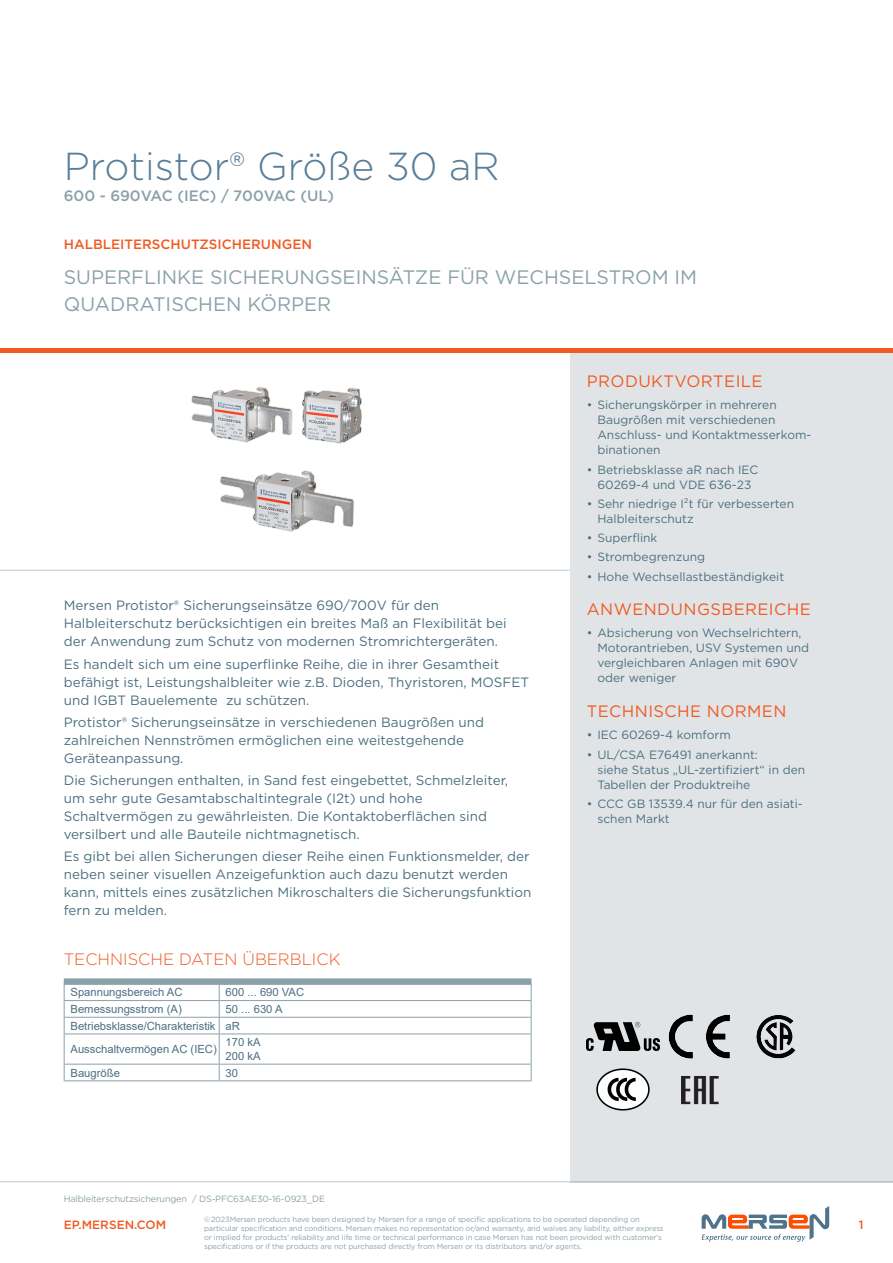
<style>
.page{position:relative;width:893px;height:1263px;background:#fff}
.page>*{position:absolute;margin:0;border:0;box-sizing:border-box;transform-origin:0 0}
.t1{font:300 39px "Gotham";color:#587d98}
.t2{font:19.5px/27px "Gotham";color:#8ba1a9}
.t3{font:16.5px "Gotham";letter-spacing:.025em;color:#f15a22}
.t4{font:300 16.5px "Gotham";color:#f15a22}
.t5{font:500 15px "Gotham";color:#8ba1a9}
.t6{font:13.5px/18px "Gotham";color:#4c7080}
.t7{font:500 13.5px "Gotham";color:#f15a22}
.t8{font:12px/15px "Gotham";color:#4c7080}
.t9{font:500 12px "Gotham";color:#f15a22}
.t10{font:11.25px/16.6px "Arial";color:#4c7080}
.t11{font:9px "Gotham";letter-spacing:-.015em;color:#8ba1a9}
.t12{font:7.5px/9px "Gotham";letter-spacing:-.015em;color:#8ba1a9}
</style>
<div class="page">
<hr style="left:0;top:1181px;width:893px;height:1px;background:#bec8cd">
<div style="left:570px;top:353px;width:323px;height:829px;background:#e1e4e7"></div>
<hr style="left:0;top:349px;width:893px;height:4px;background:#f15a22">
<hr style="left:0;top:570px;width:570px;height:1px;background:#bec8cd">
<svg style="left:702px;top:1206px;width:127px;height:36px"></svg>
<div style="left:64px;top:978px;width:467px;height:7px;background:#8ba1a9"></div>
<hr style="left:64px;top:1000px;width:155px;height:1px;background:#8ba1a9">
<hr style="left:219px;top:1000px;width:312px;height:1px;background:#8ba1a9">
<hr style="left:64px;top:1017px;width:155px;height:1px;background:#8ba1a9">
<svg style="left:64px;top:985px;width:1px;height:48px"></svg>
<hr style="left:219px;top:1017px;width:312px;height:1px;background:#8ba1a9">
<svg style="left:219px;top:985px;width:1px;height:48px"></svg>
<svg style="left:531px;top:984px;width:1px;height:49px"></svg>
<hr style="left:64px;top:1033px;width:155px;height:1px;background:#8ba1a9">
<hr style="left:64px;top:1034px;width:1px;height:30px;background:#8ba1a9">
<hr style="left:219px;top:1033px;width:312px;height:1px;background:#8ba1a9">
<hr style="left:219px;top:1034px;width:1px;height:30px;background:#8ba1a9">
<hr style="left:531px;top:1034px;width:1px;height:30px;background:#8ba1a9">
<hr style="left:64px;top:1064px;width:155px;height:1px;background:#8ba1a9">
<svg style="left:64px;top:1064px;width:1px;height:16px"></svg>
<hr style="left:64px;top:1080px;width:155px;height:1px;background:#8ba1a9">
<hr style="left:219px;top:1064px;width:312px;height:1px;background:#8ba1a9">
<svg style="left:219px;top:1064px;width:1px;height:16px"></svg>
<svg style="left:531px;top:1064px;width:1px;height:16px"></svg>
<hr style="left:219px;top:1080px;width:312px;height:1px;background:#8ba1a9">
<img style="left:191px;top:387px;width:170px;height:145px">
<img style="left:587px;top:1023px;width:72px;height:27px">
<img style="left:756px;top:1015px;width:40px;height:44px">
<img style="left:681px;top:1076px;width:38px;height:29px">
<img style="left:669px;top:1014px;width:61px;height:45px">
<img style="left:596px;top:1068px;width:54px;height:43px">
<h1 class="t1" style="left:64px;top:142px;width:438px">Protistor® Größe 30 aR</h1>
<p class="t5" style="left:64px;top:186px;width:272px">600 - 690VAC (IEC) / 700VAC (UL)</p>
<p class="t7" style="left:64px;top:235px;width:250px">HALBLEITERSCHUTZSICHERUNGEN</p>
<h2 class="t2" style="left:64px;top:263px;width:635px">SUPERFLINKE SICHERUNGSEINSÄTZE FÜR WECHSELSTROM IM<br>QUADRATISCHEN KÖRPER</h2>
<p class="t6" style="left:64px;top:596px;width:444px">Mersen Protistor® Sicherungseinsätze 690/700V für den<br>Halbleiterschutz berücksichtigen ein breites Maß an Flexibilität bei der Anwendung zum Schutz von modernen Stromrichtergeräten.</p>
<p class="t6" style="left:64px;top:655px;width:467px">Es handelt sich um eine superflinke Reihe, die in ihrer Gesamtheit befähigt ist, Leistungshalbleiter wie z.B. Dioden, Thyristoren, MOSFET und IGBT Bauelemente zu schützen.</p>
<p class="t6" style="left:64px;top:713px;width:422px">Protistor® Sicherungseinsätze in verschiedenen Baugrößen und zahlreichen Nennströmen ermöglichen eine weitestgehende<br>Geräteanpassung.</p>
<p class="t6" style="left:64px;top:771px;width:446px">Die Sicherungen enthalten, in Sand fest eingebettet, Schmelzleiter, um sehr gute Gesamtabschaltintegrale (I2t) und hohe Schaltvermögen zu gewährleisten. Die Kontaktoberflächen sind versilbert und alle Bauteile nichtmagnetisch.</p>
<p class="t6" style="left:64px;top:847px;width:469px">Es gibt bei allen Sicherungen dieser Reihe einen Funktionsmelder, der neben seiner visuellen Anzeigefunktion auch dazu benutzt werden kann, mittels eines zusätzlichen Mikroschalters die Sicherungsfunktion fern zu melden.</p>
<p class="t4" style="left:64px;top:948px;width:278px">TECHNISCHE DATEN ÜBERBLICK</p>
<p class="t10" style="left:71px;top:984px;width:113px">Spannungsbereich AC</p>
<p class="t10" style="left:226px;top:984px;width:80px">600 ... 690 VAC</p>
<p class="t10" style="left:71px;top:1001px;width:113px">Bemessungsstrom (A)</p>
<p class="t10" style="left:71px;top:1001px;width:213px;text-indent:155px">50 ... 630 A<br>Betriebsklasse/Charakteristik aR</p>
<p class="t10" style="left:71px;top:1041px;width:148px">Ausschaltvermögen AC (IEC)</p>
<p class="t10" style="left:226px;top:1035px;width:37px;line-height:13.5px">170 kA<br>200 kA</p>
<p class="t10" style="left:71px;top:1064px;width:51px">Baugröße</p>
<p class="t10" style="left:226px;top:1064px;width:14px">30</p>
<p class="t3" style="left:587px;top:371px;width:177px">PRODUKTVORTEILE</p>
<p class="t8" style="left:597px;top:397px;width:215px;text-indent:-11px">• Sicherungskörper in mehreren<br>Baugrößen mit verschiedenen<br>Anschluss- und Kontaktmesserkom&shy;binationen</p>
<p class="t8" style="left:587px;top:462px;width:173px;text-align:center">• Betriebsklasse aR nach IEC<br>60269-4 und VDE 636-23</p>
<p class="t8" style="left:597px;top:496px;width:198px;text-indent:-11px">• Sehr niedrige I²t für verbesserten<br>Halbleiterschutz</p>
<p class="t8" style="left:587px;top:530px;width:72px">• Superflink</p>
<p class="t8" style="left:587px;top:549px;width:120px">• Strombegrenzung</p>
<p class="t8" style="left:587px;top:569px;width:199px">• Hohe Wechsellastbeständigkeit</p>
<p class="t3" style="left:587px;top:599px;width:225px">ANWENDUNGSBEREICHE</p>
<p class="t8" style="left:597px;top:625px;width:213px;text-indent:-11px">• Absicherung von Wechselrichtern,<br>Motorantrieben, USV Systemen und vergleichbaren Anlagen mit 690V oder weniger</p>
<p class="t3" style="left:587px;top:701px;width:201px">TECHNISCHE NORMEN</p>
<p class="t8" style="left:587px;top:727px;width:145px">• IEC 60269-4 komform</p>
<p class="t8" style="left:597px;top:746px;width:209px;text-indent:-11px">• UL/CSA E76491 anerkannt:<br>siehe Status „UL-zertifiziert“ in den<br>Tabellen der Produktreihe</p>
<p class="t8" style="left:597px;top:796px;width:207px;text-indent:-11px">• CCC GB 13539.4 nur für den asiati&shy;schen Markt</p>
<p class="t11" style="left:64px;top:1193px;width:263px">Halbleiterschutzsicherungen / DS-PFC63AE30-16-0923_DE</p>
<p class="t9" style="left:64px;top:1217px;width:104px">EP.MERSEN.COM</p>
<p class="t9" style="left:859px;top:1217px;width:6px">1</p>
<p class="t12" style="left:204px;top:1215px;width:461px">©2023Mersen products have been designed by Mersen for a range of specific applications to be operated depending on particular specification and conditions. Mersen makes no representation or/and warranty, and waives any liability, either express or implied for products’ reliability and life time or technical performance in case Mersen has not been provided with customer’s specifications or if the products are not purchased directly from Mersen or its distributors and/or agents.</p>
</div>
